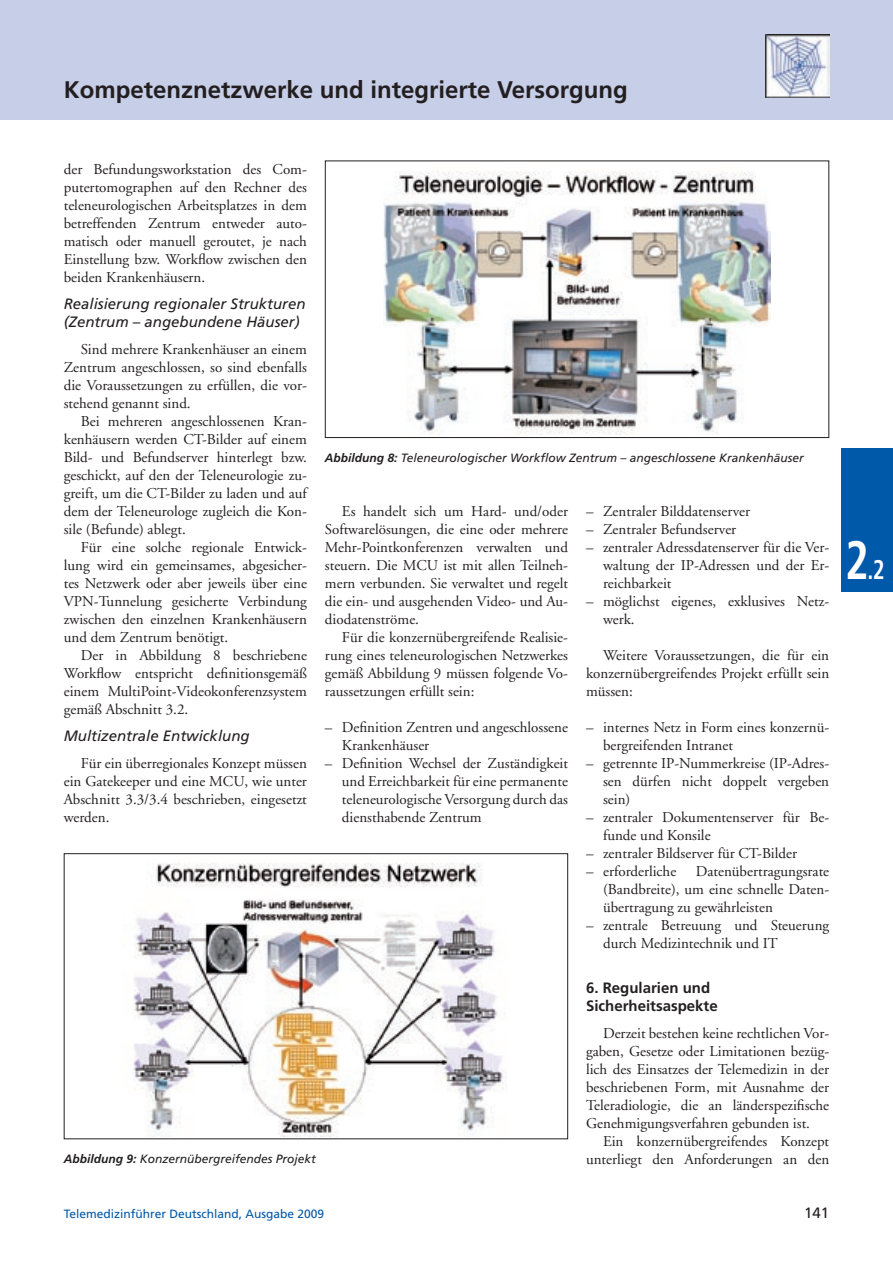
<style>
.page{position:relative;width:893px;height:1263px;background:#fff}
.page>*{position:absolute;margin:0;border:0;box-sizing:border-box;transform-origin:0 0}
.t1{font:700 condensed 27px "Frutiger";color:#fff;scale:.85 1}
.t2{font:700 24px "Frutiger";color:#231f20}
.t3{font:15px/18px "Adobe Garamond";color:#231f20;text-align:justify}
.t4{font:italic 15px/18px "Frutiger";color:#231f20}
.t5{font:700 15px/18px "Frutiger";color:#231f20}
.t6{font:15px "Frutiger";color:#231f20}
.t7{font:italic 12px "Frutiger";color:#231f20}
.t8{font:12px "Frutiger";color:#0159a9}
.s1{font-weight:700}
.s2{font-size:54px}
</style>
<div class="page">
<div style="left:0;top:0;width:893px;height:119px;background:#c7cee8"></div>
<img style="left:765px;top:34px;width:64px;height:64px">
<div style="left:842px;top:448px;width:51px;height:143px;background:#0159a9"></div>
<img style="left:384px;top:171px;width:386px;height:264px">
<div style="left:325px;top:161px;width:504px;height:277px;border:1px solid #231f20"></div>
<img style="left:133px;top:863px;width:371px;height:274px">
<div style="left:64px;top:853px;width:504px;height:286px;border:1px solid #231f20"></div>
<h2 class="t2" style="left:64px;top:76px;width:566px">Kompetenznetzwerke und integrierte Versorgung</h2>
<p class="t3" style="left:64px;top:160px;width:245px">der Befundungsworkstation des Com&shy;putertomographen auf den Rechner des teleneurologischen Arbeitsplatzes in dem betreffenden Zentrum entweder auto&shy;matisch oder manuell geroutet, je nach Einstellung bzw. Workflow zwischen den beiden Krankenhäusern.</p>
<p class="t4" style="left:64px;top:294px;width:243px">Realisierung regionaler Strukturen (Zentrum – angebundene Häuser)</p>
<p class="t3" style="left:64px;top:340px;width:245px;text-indent:17px">Sind mehrere Krankenhäuser an einem Zentrum angeschlossen, so sind ebenfalls die Voraussetzungen zu erfüllen, die vor&shy;stehend genannt sind.</p>
<p class="t3" style="left:64px;top:412px;width:245px;text-indent:17px">Bei mehreren angeschlossenen Kran&shy;kenhäusern werden CT-Bilder auf einem Bild- und Befundserver hinterlegt bzw. geschickt, auf den der Teleneurologie zu&shy;greift, um die CT-Bilder zu laden und auf dem der Teleneurologe zugleich die Kon&shy;sile (Befunde) ablegt.</p>
<p class="t3" style="left:64px;top:538px;width:245px;text-indent:17px">Für eine solche regionale Entwick&shy;lung wird ein gemeinsames, abgesicher&shy;tes Netzwerk oder aber jeweils über eine VPN-Tunnelung gesicherte Verbindung zwischen den einzelnen Krankenhäusern und dem Zentrum benötigt.</p>
<p class="t3" style="left:64px;top:646px;width:245px;text-indent:17px">Der in Abbildung 8 beschriebene Workflow entspricht definitionsgemäß einem MultiPoint-Videokonferenzsystem gemäß Abschnitt 3.2.</p>
<p class="t4" style="left:64px;top:726px;width:187px">Multizentrale Entwicklung</p>
<p class="t3" style="left:64px;top:754px;width:245px;text-indent:17px">Für ein überregionales Konzept müssen ein Gatekeeper und eine MCU, wie unter Abschnitt 3.3/3.4 beschrieben, eingesetzt werden.</p>
<p class="t7" style="left:64px;top:1152px;width:254px"><span class="s1">Abbildung 9:</span> Konzernübergreifendes Projekt</p>
<p class="t7" style="left:325px;top:451px;width:481px"><span class="s1">Abbildung 8:</span> Teleneurologischer Workflow Zentrum – angeschlossene Krankenhäuser</p>
<p class="t3" style="left:325px;top:502px;width:245px;text-indent:17px">Es handelt sich um Hard- und/oder Softwarelösungen, die eine oder mehrere Mehr-Pointkonferenzen verwalten und steuern. Die MCU ist mit allen Teilneh&shy;mern verbunden. Sie verwaltet und regelt die ein- und ausgehenden Video- und Au&shy;diodatenströme.</p>
<p class="t3" style="left:325px;top:628px;width:245px;text-indent:17px">Für die konzernübergreifende Realisie&shy;rung eines teleneurologischen Netzwerkes gemäß Abbildung 9 müssen folgende Vo&shy;raussetzungen erfüllt sein:</p>
<p class="t3" style="left:342px;top:718px;width:228px;text-indent:-17px">– Definition Zentren und angeschlossene<br>Krankenhäuser</p>
<p class="t3" style="left:342px;top:754px;width:228px;text-indent:-17px">– Definition Wechsel der Zuständigkeit und Erreichbarkeit für eine permanente teleneurologische Versorgung durch das diensthabende Zentrum</p>
<p class="t3" style="left:586px;top:502px;width:165px">– Zentraler Bilddatenserver</p>
<p class="t3" style="left:586px;top:520px;width:152px">– Zentraler Befundserver</p>
<p class="t3" style="left:603px;top:538px;width:228px;text-indent:-17px">– zentraler Adressdatenserver für die Ver&shy;waltung der IP-Adressen und der Er&shy;reichbarkeit</p>
<p class="t3" style="left:603px;top:592px;width:228px;text-indent:-17px">– möglichst eigenes, exklusives Netz&shy;werk.</p>
<p class="t3" style="left:586px;top:646px;width:245px;text-indent:17px">Weitere Voraussetzungen, die für ein konzernübergreifendes Projekt erfüllt sein müssen:</p>
<p class="t3" style="left:603px;top:718px;width:228px;text-indent:-17px">– internes Netz in Form eines konzernü&shy;bergreifenden Intranet</p>
<p class="t3" style="left:603px;top:754px;width:228px;text-indent:-17px">– getrennte IP-Nummerkreise (IP-Adres&shy;sen dürfen nicht doppelt vergeben sein)</p>
<p class="t3" style="left:603px;top:808px;width:228px;text-indent:-17px">– zentraler Dokumentenserver für Be&shy;funde und Konsile</p>
<p class="t3" style="left:586px;top:844px;width:213px">– zentraler Bildserver für CT-Bilder</p>
<p class="t3" style="left:586px;top:862px;width:92px">– erforderliche</p>
<p class="t3" style="left:603px;top:862px;width:228px;text-indent:93px">Datenübertragungsrate (Bandbreite), um eine schnelle Daten&shy;übertragung zu gewährleisten</p>
<p class="t3" style="left:603px;top:916px;width:228px;text-indent:-17px">– zentrale Betreuung und Steuerung durch Medizintechnik und IT</p>
<p class="t5" style="left:586px;top:978px;width:133px">6. Regularien und<br>Sicherheitsaspekte</p>
<p class="t3" style="left:586px;top:1024px;width:245px;text-indent:17px">Derzeit bestehen keine rechtlichen Vor&shy;gaben, Gesetze oder Limitationen bezüg&shy;lich des Einsatzes der Telemedizin in der beschriebenen Form, mit Ausnahme der Teleradiologie, die an länderspezifische Genehmigungsverfahren gebunden ist.</p>
<p class="t3" style="left:586px;top:1132px;width:245px;text-align:right">Ein konzernübergreifendes Konzept unterliegt den Anforderungen an den</p>
<p class="t8" style="left:64px;top:1206px;width:262px">Telemedizinführer Deutschland, Ausgabe 2009</p>
<p class="t6" style="left:804px;top:1204px;width:27px">141</p>
<h1 class="t1" style="left:845px;top:553px;width:48px"><span class="s2">2</span>.2</h1>
</div>
